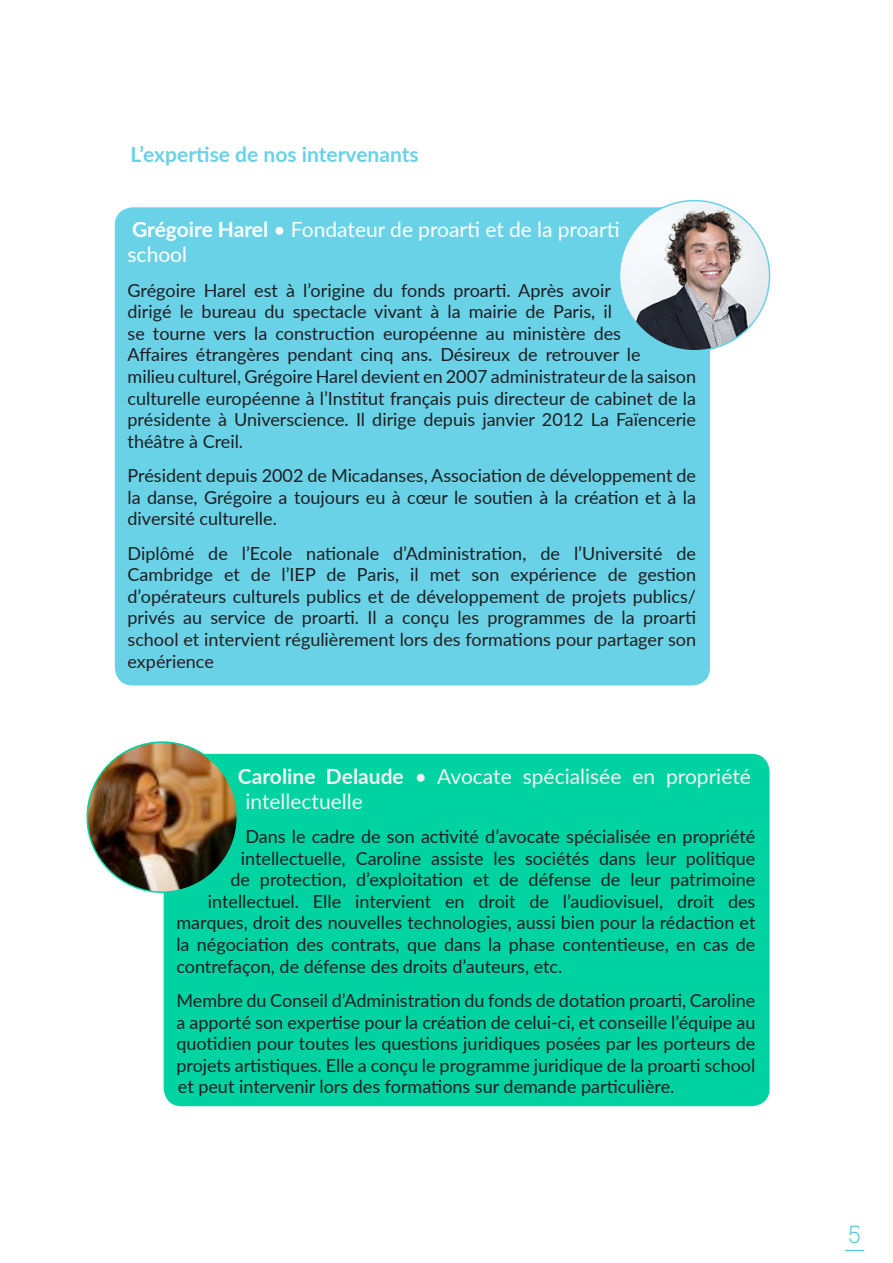
<style>
.page{position:relative;width:893px;height:1263px;background:#fff}
.page>*{position:absolute;margin:0;border:0;box-sizing:border-box;transform-origin:0 0}
.t1{font:300 24px "Roboto Slab";color:#5dc9dd}
.t2{font:21px/25.2px "Lato";color:#f1f1f1}
.t3{font:21px/25.2px "Lato";color:#fff}
.t4{font:700 21px "Lato";color:#69d2e7}
.t5{font:18px/21.6px "Lato";color:#1e1e23;text-align:justify}
.s1{font-weight:700}
.s2{color:#231f20}
</style>
<div class="page">
<svg style="left:845px;top:1250px;width:19px;height:1px"></svg>
<div style="left:115px;top:207px;width:595px;height:478px;background:#69d2e7;border-radius:18px"></div>
<img style="left:619px;top:201px;width:151px;height:150px;border-radius:75px">
<div style="left:164px;top:754px;width:606px;height:352px;background:#00d3a2;border-radius:18px"></div>
<img style="left:88px;top:742px;width:149px;height:150px">
<p class="t4" style="left:131px;top:138px;width:290px">L’expertise de nos intervenants</p>
<p class="t3" style="left:128px;top:216px;width:494px"><span class="s1">Grégoire Harel</span> • Fondateur de proarti et de la proarti school</p>
<p class="t5" style="left:128px;top:278px;width:570px;text-align:left">Grégoire Harel est à l’origine du fonds proarti. Après avoir<br>dirigé le bureau du spectacle vivant à la mairie de Paris, il<br>se tourne vers la construction européenne au ministère des<br>Affaires étrangères pendant cinq ans. Désireux de retrouver le<br>milieu culturel, Grégoire Harel devient en 2007 administrateur de la saison culturelle européenne à l’Institut français puis directeur de cabinet de la présidente à Universcience. Il dirige depuis janvier 2012 La Faïencerie théâtre à Creil.</p>
<p class="t5" style="left:128px;top:464px;width:570px">Président depuis 2002 de Micadanses, Association de développement de la danse, Grégoire a toujours eu à cœur le soutien à la création et à la diversité culturelle.</p>
<p class="t5" style="left:128px;top:542px;width:570px">Diplômé de l’Ecole nationale d’Administration, de l’Université de Cambridge et de l’IEP de Paris, il met son expérience de gestion d’opérateurs culturels publics et de développement de projets publics/ privés au service de proarti<span class="s2">. Il a conçu les programmes de la proarti school et intervient régulièrement lors des formations pour partager son expérience</span></p>
<p class="t2" style="left:245px;top:762px;width:507px;text-indent:-8px"><span class="s1">Caroline Delaude</span> • Avocate spécialisée en propriété intellectuelle</p>
<p class="t5" style="left:245px;top:825px;width:511px">Dans le cadre de son activité d’avocate spécialisée en propriété</p>
<p class="t5" style="left:241px;top:846px;width:516px">intellectuelle, Caroline assiste les sociétés dans leur politique</p>
<p class="t5" style="left:230px;top:868px;width:526px">de protection, d’exploitation et de défense de leur patrimoine</p>
<p class="t5" style="left:208px;top:890px;width:549px">intellectuel. Elle intervient en droit de l’audiovisuel, droit des</p>
<p class="t5" style="left:176px;top:911px;width:580px">marques, droit des nouvelles technologies, aussi bien pour la rédaction et</p>
<p class="t5" style="left:176px;top:933px;width:581px">la négociation des contrats, que dans la phase contentieuse, en cas de</p>
<p class="t5" style="left:176px;top:954px;width:388px">contrefaçon, de défense des droits d’auteurs, etc.</p>
<p class="t5" style="left:176px;top:989px;width:581px">Membre du Conseil d’Administration du fonds de dotation proarti, Caroline a apporté son expertise pour la création de celui-ci, et conseille l’équipe au quotidien pour toutes les questions juridiques posées par les porteurs de projets artistiques. Elle a conçu le programme juridique de la proarti school et peut intervenir lors des formations sur demande particulière.</p>
<h1 class="t1" style="left:848px;top:1217px;width:14px">5</h1>
</div>
